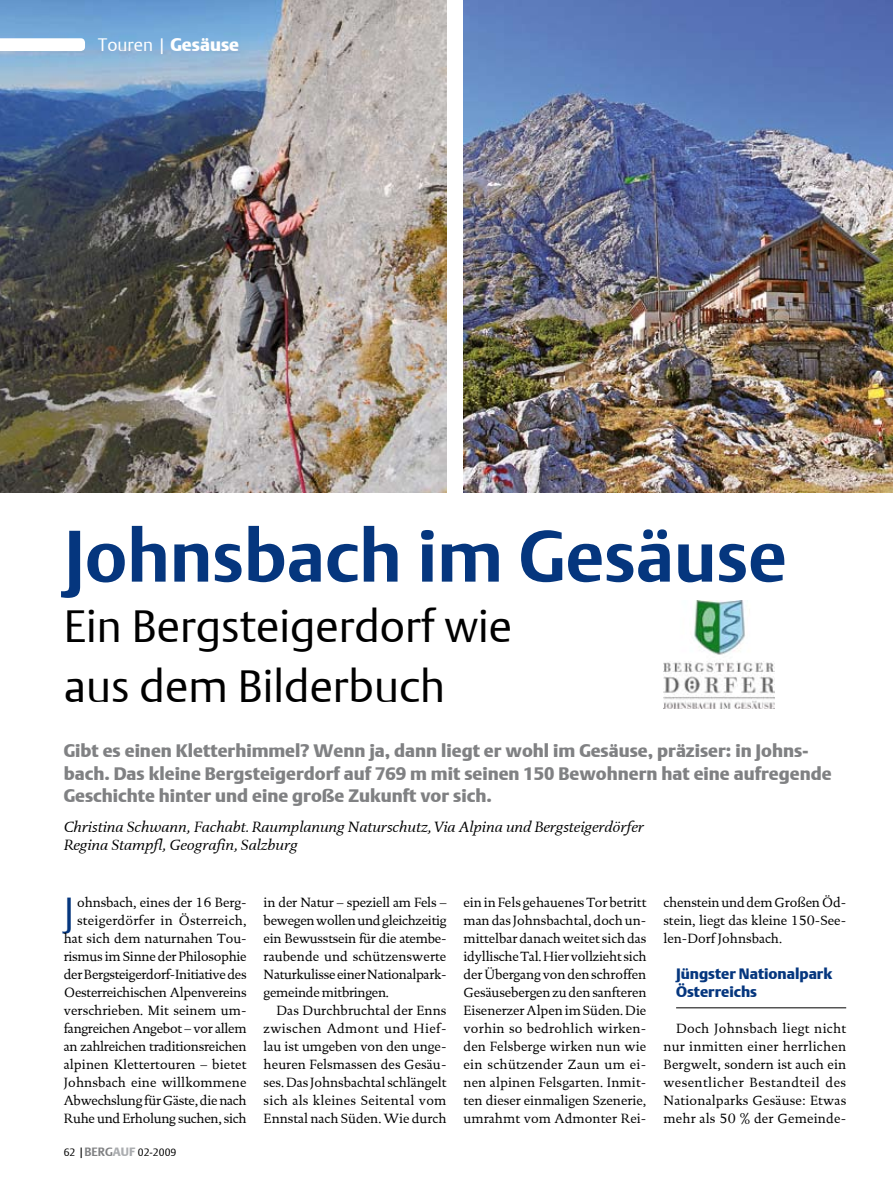
<style>
.page{position:relative;width:893px;height:1191px;background:#fff}
.page>*{position:absolute;margin:0;border:0;box-sizing:border-box;transform-origin:0 0}
.t1{font:700 72px "DTL Argo T";color:#05367e}
.t2{font:300 45px/60px "DTL Argo T";color:#000}
.t3{font:300 39px "DTL Argo T";color:#05367e}
.t4{font:900 18px/22.5px "DTL Argo T";color:#808183}
.t5{font:300 18px "DTL Argo T";color:#fff}
.t6{font:italic 15px/18px "DTL Documenta T";color:#000}
.t7{font:900 15px/18px "DTL Argo T";color:#05367e}
.t8{font:13.5px/18px "DTL Documenta T";color:#000;text-align:justify}
.t9{font:13.5px/18px "DTL Documenta T";letter-spacing:-.02em;color:#000;text-align:right}
.t10{font:300 10.5px "DTL Argo T";color:#000}
.s1{font-weight:900}
.s2{font-size:12px}
.s3{font-weight:700;font-size:12px;color:#808183}
.s4{font-weight:900;font-size:12px;color:#abadb0}
</style>
<div class="page">
<hr style="left:676px;top:1007px;width:170px;height:1px;background:#000">
<img style="left:0;top:0;width:446px;height:492px">
<img style="left:463px;top:0;width:430px;height:492px">
<svg style="left:0;top:38px;width:85px;height:13px"></svg>
<img style="left:663px;top:600px;width:111px;height:108px">
<h3 class="t5" style="left:98px;top:34px;width:143px">Touren | <span class="s1">Gesäuse</span></h3>
<h1 class="t1" style="left:64px;top:513px;width:725px">Johnsbach im Gesäuse</h1>
<h2 class="t2" style="left:64px;top:595px;width:450px">Ein Bergsteigerdorf wie aus dem Bilderbuch</h2>
<h3 class="t4" style="left:64px;top:739px;width:769px">Gibt es einen Kletterhimmel? Wenn ja, dann liegt er wohl im Gesäuse, präziser: in Johns&shy;bach. Das kleine Bergsteigerdorf auf 769 m mit seinen 150 Bewohnern hat eine aufregende<br>Geschichte hinter und eine große Zukunft vor sich.</h3>
<p class="t6" style="left:64px;top:818px;width:582px">Christina Schwann, Fachabt. Raumplanung Naturschutz, Via Alpina und Bergsteigerdörfer<br>Regina Stampfl, Geografin, Salzburg</p>
<p class="t9" style="left:64px;top:893px;width:184px">ohnsbach, eines der 16 Berg&shy;steigerdörfer in Österreich, hat sich dem naturnahen Tou&shy;rismus im Sinne der Philosophie der Bergsteigerdorf-Initiative des<br>Oesterreichischen Alpenvereins verschrieben. Mit seinem um&shy;fangreichen Angebot – vor allem an zahlreichen traditionsreichen alpinen Klettertouren – bietet<br>Johnsbach eine willkommene<br>Abwechslung für Gäste, die nach<br>Ruhe und Erholung suchen, sich</p>
<p class="t8" style="left:264px;top:893px;width:184px">in der Natur – speziell am Fels – bewegen wollen und gleichzeitig ein Bewusstsein für die atembe&shy;raubende und schützenswerte Naturkulisse einer Nationalpark&shy;gemeinde mitbringen.</p>
<h3 class="t3" style="left:64px;top:887px;width:12px">J</h3>
<p class="t8" style="left:264px;top:1001px;width:184px;text-indent:13px">Das Durchbruchtal der Enns zwischen Admont und Hief&shy;lau ist umgeben von den unge&shy;heuren Felsmassen des Gesäu&shy;ses. Das Johnsbachtal schlängelt sich als kleines Seitental vom Ennstal nach Süden. Wie durch</p>
<p class="t10" style="left:64px;top:1146px;width:114px">62 <span class="s2">|</span><span class="s3">BERG</span><span class="s4">AUF</span> 02-2009</p>
<p class="t8" style="left:463px;top:893px;width:185px">ein in Fels gehauenes Tor betritt man das Johnsbachtal, doch un&shy;mittelbar danach weitet sich das idyllische Tal. Hier vollzieht sich der Übergang von den schroffen Gesäusebergen zu den sanfteren Eisenerzer Alpen im Süden. Die vorhin so bedrohlich wirken&shy;den Felsberge wirken nun wie ein schützender Zaun um ei&shy;nen alpinen Felsgarten. Inmit&shy;ten dieser einmaligen Szenerie, umrahmt vom Admonter Rei-</p>
<p class="t8" style="left:663px;top:893px;width:184px">chenstein und dem Großen Öd&shy;stein, liegt das kleine 150-See&shy;len-Dorf Johnsbach.</p>
<p class="t7" style="left:676px;top:964px;width:158px">Jüngster Nationalpark<br>Österreichs</p>
<p class="t8" style="left:663px;top:1019px;width:184px;text-indent:13px">Doch Johnsbach liegt nicht nur inmitten einer herrlichen Bergwelt, sondern ist auch ein wesentlicher Bestandteil des Nationalparks Gesäuse: Etwas mehr als 50 % der Gemeinde-</p>
</div>
